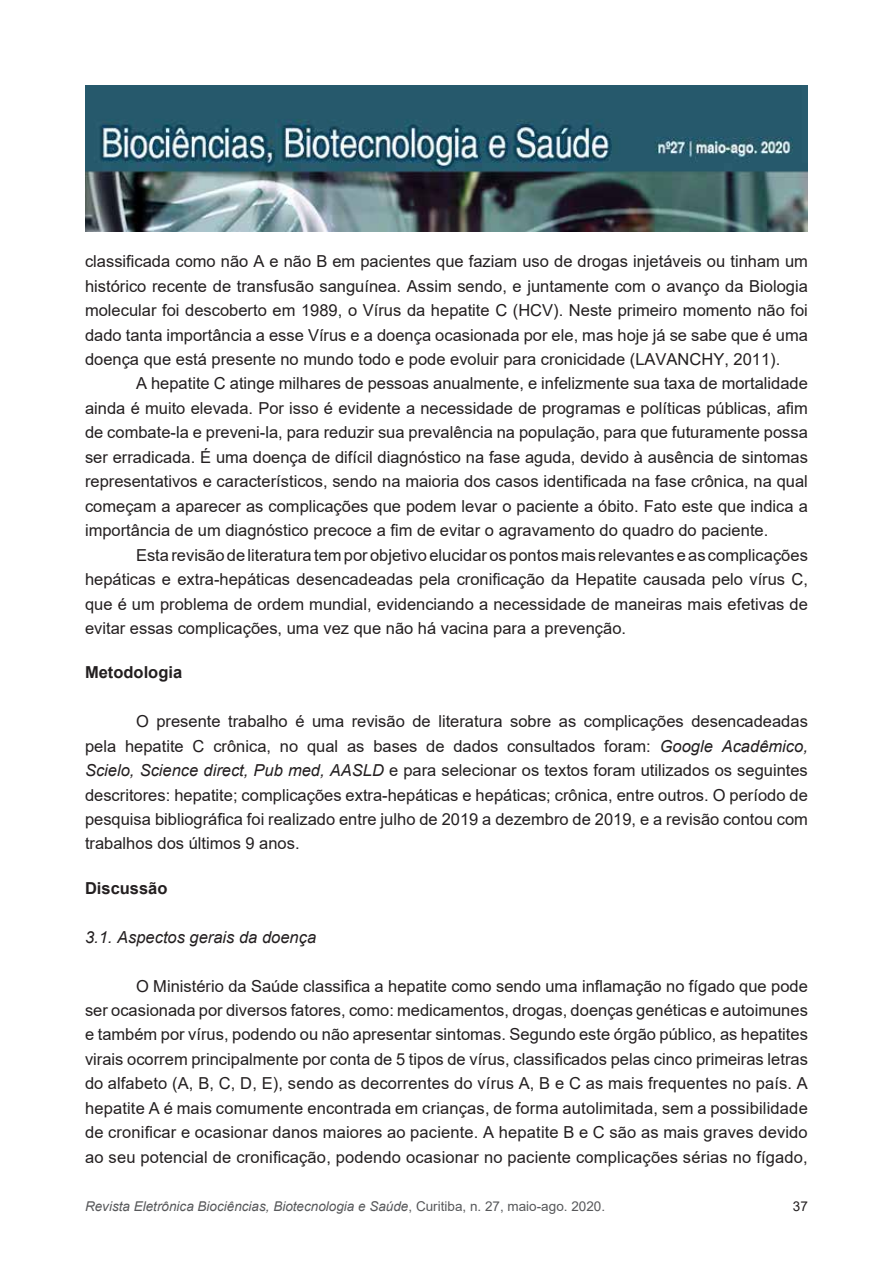
<style>
.page{position:relative;width:893px;height:1263px;background:#fff}
.page>*{position:absolute;margin:0;border:0;box-sizing:border-box;transform-origin:0 0}
.t1{font:16.5px/24.5px "Arial";color:#231f20;text-align:justify}
.t2{font:italic 16.5px "Arial";color:#231f20}
.t3{font:700 16.5px "Arial";color:#231f20}
.t4{font:italic 13.5px "Arial";color:#57585a}
.t5{font:13.5px "Arial";color:#231f20}
.s1{font-style:italic}
.s2{font-style:normal}
</style>
<div class="page">
<img style="left:85px;top:85px;width:723px;height:146px">
<p class="t1" style="left:85px;top:249px;width:724px">classificada como não A e não B em pacientes que faziam uso de drogas injetáveis ou tinham um histórico recente de transfusão sanguínea. Assim sendo, e juntamente com o avanço da Biologia molecular foi descoberto em 1989, o Vírus da hepatite C (HCV). Neste primeiro momento não foi dado tanta importância a esse Vírus e a doença ocasionada por ele, mas hoje já se sabe que é uma doença que está presente no mundo todo e pode evoluir para cronicidade (LAVANCHY, 2011).</p>
<p class="t1" style="left:85px;top:371px;width:724px;text-indent:51px">A hepatite C atinge milhares de pessoas anualmente, e infelizmente sua taxa de mortalidade ainda é muito elevada. Por isso é evidente a necessidade de programas e políticas públicas, afim de combate-la e preveni-la, para reduzir sua prevalência na população, para que futuramente possa ser erradicada. É uma doença de difícil diagnóstico na fase aguda, devido à ausência de sintomas representativos e característicos, sendo na maioria dos casos identificada na fase crônica, na qual começam a aparecer as complicações que podem levar o paciente a óbito. Fato este que indica a importância de um diagnóstico precoce a fim de evitar o agravamento do quadro do paciente.</p>
<p class="t1" style="left:85px;top:542px;width:724px;text-indent:51px">Esta revisão de literatura tem por objetivo elucidar os pontos mais relevantes e as complicações hepáticas e extra-hepáticas desencadeadas pela cronificação da Hepatite causada pelo vírus C, que é um problema de ordem mundial, evidenciando a necessidade de maneiras mais efetivas de evitar essas complicações, uma vez que não há vacina para a prevenção.</p>
<p class="t3" style="left:85px;top:661px;width:99px">Metodologia</p>
<p class="t1" style="left:85px;top:709px;width:724px;text-indent:51px">O presente trabalho é uma revisão de literatura sobre as complicações desencadeadas pela hepatite C crônica, no qual as bases de dados consultados foram: <span class="s1">Google Acadêmico, Scielo, Science direct, Pub med, AASLD</span> e para selecionar os textos foram utilizados os seguintes descritores: hepatite; complicações extra-hepáticas e hepáticas; crônica, entre outros. O período de pesquisa bibliográfica foi realizado entre julho de 2019 a dezembro de 2019, e a revisão contou com trabalhos dos últimos 9 anos.</p>
<p class="t3" style="left:85px;top:876px;width:84px">Discussão</p>
<p class="t2" style="left:85px;top:926px;width:233px">3.1. Aspectos gerais da doença</p>
<p class="t1" style="left:85px;top:973px;width:724px;text-indent:51px">O Ministério da Saúde classifica a hepatite como sendo uma inflamação no fígado que pode ser ocasionada por diversos fatores, como: medicamentos, drogas, doenças genéticas e autoimunes e também por vírus, podendo ou não apresentar sintomas. Segundo este órgão público, as hepatites virais ocorrem principalmente por conta de 5 tipos de vírus, classificados pelas cinco primeiras letras do alfabeto (A, B, C, D, E), sendo as decorrentes do vírus A, B e C as mais frequentes no país. A hepatite A é mais comumente encontrada em crianças, de forma autolimitada, sem a possibilidade de cronificar e ocasionar danos maiores ao paciente. A hepatite B e C são as mais graves devido ao seu potencial de cronificação, podendo ocasionar no paciente complicações sérias no fígado,</p>
<p class="t4" style="left:85px;top:1197px;width:522px">Revista Eletrônica Biociências, Biotecnologia e Saúde<span class="s2">, Curitiba, n. 27, maio-ago. 2020.</span></p>
<p class="t5" style="left:793px;top:1197px;width:17px">37</p>
</div>
